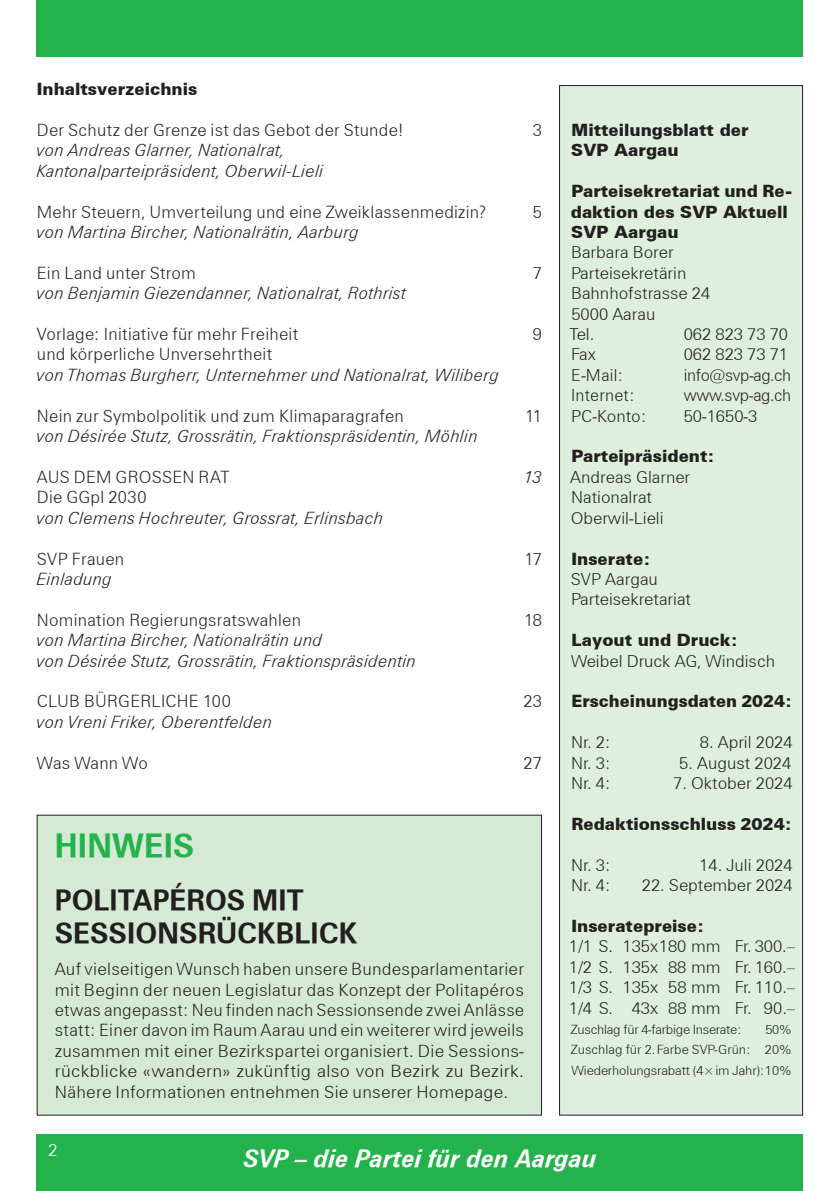
<style>
.page{position:relative;width:840px;height:1191px;background:#fff}
.page>*{position:absolute;margin:0;border:0;box-sizing:border-box;transform-origin:0 0}
.t1{font:32px "Zurich Bold BT";letter-spacing:.005em;color:#23b24b}
.t2{font:28px/33.6px "Zurich Bold BT";letter-spacing:.005em;color:#231f20}
.t3{font:24px "Zurich Bold Italic BT";color:#fff}
.t4{font:17px/20.4px "Zurich Light BT";letter-spacing:.015em;color:#231f20;text-align:justify}
.t5{font:17px/20.4px "Zurich Light Italic BT";letter-spacing:.015em;color:#231f20}
.t6{font:17px/20.4px "Zurich Black BT";color:#231f20}
.t7{font:17px "Zurich Light BT";color:#fff}
.t8{font:16.6px/20.4px "Zurich Light BT";color:#231f20}
.t9{font:16.6px "Zurich Light BT";letter-spacing:-.02em;color:#231f20;scale:.96 1}
.t10{font:16.6px "Zurich Light BT";letter-spacing:.025em;color:#231f20;scale:.96 1}
.t11{font:16.6px "Zurich Light BT";color:#231f20;scale:.96 1}
.t12{font:12.8px/20.4px "Zurich Light BT";letter-spacing:-.01em;color:#231f20;text-align:justify}
</style>
<div class="page">
<div style="left:37px;top:1134px;width:765px;height:57px;background:#23b24b"></div>
<div style="left:37px;top:0;width:765px;height:57px;background:#23b24b"></div>
<div style="left:559px;top:86px;width:243px;height:1029px;background:#dfefdd"></div>
<div style="left:558px;top:85px;width:244px;height:1030px;border:1px solid #231f20"></div>
<div style="left:37px;top:815px;width:504px;height:300px;background:#d5ead4"></div>
<p class="t6" style="left:37px;top:79px;width:162px">Inhaltsverzeichnis</p>
<p class="t4" style="left:37px;top:120px;width:368px">Der Schutz der Grenze ist das Gebot der Stunde!</p>
<p class="t4" style="left:532px;top:120px;width:11px">3</p>
<p class="t5" style="left:37px;top:140px;width:288px">von Andreas Glarner, Nationalrat,<br>Kantonalparteipräsident, Oberwil-Lieli</p>
<p class="t4" style="left:37px;top:201px;width:451px">Mehr Steuern, Umverteilung und eine Zweiklassenmedizin?</p>
<p class="t4" style="left:532px;top:201px;width:11px">5</p>
<p class="t5" style="left:37px;top:222px;width:323px">von Martina Bircher, Nationalrätin, Aarburg</p>
<p class="t4" style="left:37px;top:262px;width:160px">Ein Land unter Strom</p>
<p class="t4" style="left:532px;top:262px;width:11px">7</p>
<p class="t5" style="left:37px;top:283px;width:370px">von Benjamin Giezendanner, Nationalrat, Rothrist</p>
<p class="t4" style="left:37px;top:324px;width:263px">Vorlage: Initiative für mehr Freiheit</p>
<p class="t4" style="left:532px;top:324px;width:11px">9</p>
<p class="t4" style="left:37px;top:344px;width:237px">und körperliche Unversehrtheit</p>
<p class="t5" style="left:37px;top:364px;width:463px">von Thomas Burgherr, Unternehmer und Nationalrat, Wiliberg</p>
<p class="t4" style="left:37px;top:405px;width:368px">Nein zur Symbolpolitik und zum Klimaparagrafen</p>
<p class="t4" style="left:524px;top:405px;width:18px">11</p>
<p class="t5" style="left:37px;top:426px;width:442px">von Désirée Stutz, Grossrätin, Fraktionspräsidentin, Möhlin</p>
<p class="t4" style="left:37px;top:466px;width:194px">AUS DEM GROSSEN RAT</p>
<p class="t5" style="left:524px;top:466px;width:19px">13</p>
<p class="t4" style="left:37px;top:487px;width:111px">Die GGpl 2030</p>
<p class="t5" style="left:37px;top:507px;width:348px">von Clemens Hochreuter, Grossrat, Erlinsbach</p>
<p class="t4" style="left:37px;top:548px;width:89px">SVP Frauen</p>
<p class="t4" style="left:524px;top:548px;width:19px">17</p>
<p class="t5" style="left:37px;top:568px;width:77px">Einladung</p>
<p class="t4" style="left:37px;top:609px;width:265px">Nomination Regierungsratswahlen</p>
<p class="t4" style="left:524px;top:609px;width:19px">18</p>
<p class="t5" style="left:37px;top:630px;width:381px">von Martina Bircher, Nationalrätin und<br>von Désirée Stutz, Grossrätin, Fraktionspräsidentin</p>
<p class="t4" style="left:37px;top:691px;width:195px">CLUB BÜRGERLICHE 100</p>
<p class="t4" style="left:523px;top:691px;width:20px">23</p>
<p class="t5" style="left:37px;top:711px;width:237px">von Vreni Friker, Oberentfelden</p>
<p class="t4" style="left:37px;top:752px;width:113px">Was Wann Wo</p>
<p class="t4" style="left:523px;top:752px;width:20px">27</p>
<h1 class="t1" style="left:55px;top:826px;width:141px">HINWEIS</h1>
<h2 class="t2" style="left:55px;top:883px;width:304px">POLITAPÉROS MIT<br>SESSIONSRÜCKBLICK</h2>
<p class="t4" style="left:55px;top:958px;width:470px">Auf vielseitigen Wunsch haben unsere Bundesparlamentarier mit Beginn der neuen Legislatur das Konzept der Politapéros etwas angepasst: Neu finden nach Sessionsende zwei Anlässe statt: Einer davon im Raum Aarau und ein weiterer wird jeweils zusammen mit einer Bezirkspartei organisiert. Die Sessions&shy;rückblicke «wandern» zukünftig also von Bezirk zu Bezirk.<br>Nähere Informationen entnehmen Sie unserer Homepage.</p>
<p class="t6" style="left:571px;top:120px;width:179px">Mitteilungsblatt der<br>SVP Aargau</p>
<p class="t6" style="left:570px;top:181px;width:223px">Parteisekretariat und Re&shy;daktion des SVP Aktuell<br>SVP Aargau</p>
<p class="t8" style="left:569px;top:242px;width:142px">Barbara Borer<br>Parteisekretärin<br>Bahnhofstrasse 24<br>5000 Aarau<br>Tel.</p>
<p class="t8" style="left:683px;top:324px;width:106px">062 823 73 70</p>
<p class="t8" style="left:570px;top:344px;width:26px">Fax</p>
<p class="t8" style="left:683px;top:344px;width:106px">062 823 73 71</p>
<p class="t11" style="left:570px;top:365px;width:56px">E-Mail:</p>
<p class="t9" style="left:683px;top:365px;width:113px">info@svp-ag.ch</p>
<p class="t10" style="left:570px;top:385px;width:68px">Internet:</p>
<p class="t9" style="left:683px;top:385px;width:113px">www.svp-ag.ch</p>
<p class="t8" style="left:570px;top:405px;width:77px">PC-Konto:</p>
<p class="t8" style="left:683px;top:405px;width:75px">50-1650-3</p>
<p class="t6" style="left:571px;top:446px;width:144px">Parteipräsident:</p>
<p class="t8" style="left:570px;top:466px;width:121px">Andreas Glarner<br>Nationalrat<br>Oberwil-Lieli</p>
<p class="t6" style="left:571px;top:548px;width:80px">Inserate:</p>
<p class="t8" style="left:570px;top:568px;width:122px">SVP Aargau<br>Parteisekretariat</p>
<p class="t6" style="left:571px;top:630px;width:168px">Layout und Druck:</p>
<p class="t8" style="left:570px;top:650px;width:205px">Weibel Druck AG, Windisch</p>
<p class="t6" style="left:571px;top:691px;width:222px">Erscheinungsdaten 2024:</p>
<p class="t8" style="left:570px;top:732px;width:41px">Nr. 2:</p>
<p class="t8" style="left:699px;top:732px;width:94px">8. April 2024</p>
<p class="t8" style="left:570px;top:752px;width:41px">Nr. 3:</p>
<p class="t8" style="left:678px;top:752px;width:113px">5. August 2024</p>
<p class="t8" style="left:570px;top:772px;width:41px">Nr. 4:</p>
<p class="t8" style="left:672px;top:772px;width:121px">7. Oktober 2024</p>
<p class="t6" style="left:571px;top:813px;width:222px">Redaktionsschluss 2024:</p>
<p class="t8" style="left:570px;top:854px;width:41px">Nr. 3:</p>
<p class="t8" style="left:699px;top:854px;width:95px">14. Juli 2024</p>
<p class="t8" style="left:570px;top:874px;width:41px">Nr. 4:</p>
<p class="t8" style="left:641px;top:874px;width:152px">22. September 2024</p>
<p class="t6" style="left:571px;top:915px;width:134px">Inseratepreise:</p>
<p class="t8" style="left:568px;top:936px;width:228px;text-align:justify">1/1 S. 135x180 mm Fr. 300.– 1/2 S. 135x 88 mm Fr. 160.– 1/3 S. 135x 58 mm Fr. 110.– 1/4 S. 43x 88 mm Fr. 90.–</p>
<p class="t12" style="left:570px;top:1019px;width:172px">Zuschlag für 4-farbige Inserate:</p>
<p class="t12" style="left:570px;top:1019px;width:222px;text-indent:194px">50% Zuschlag für 2.Farbe SVP-Grün: 20% Wiederholungsrabatt (4×im Jahr):10%</p>
<p class="t7" style="left:48px;top:1140px;width:11px">2</p>
<h3 class="t3" style="left:243px;top:1143px;width:355px">SVP – die Partei für den Aargau</h3>
</div>
